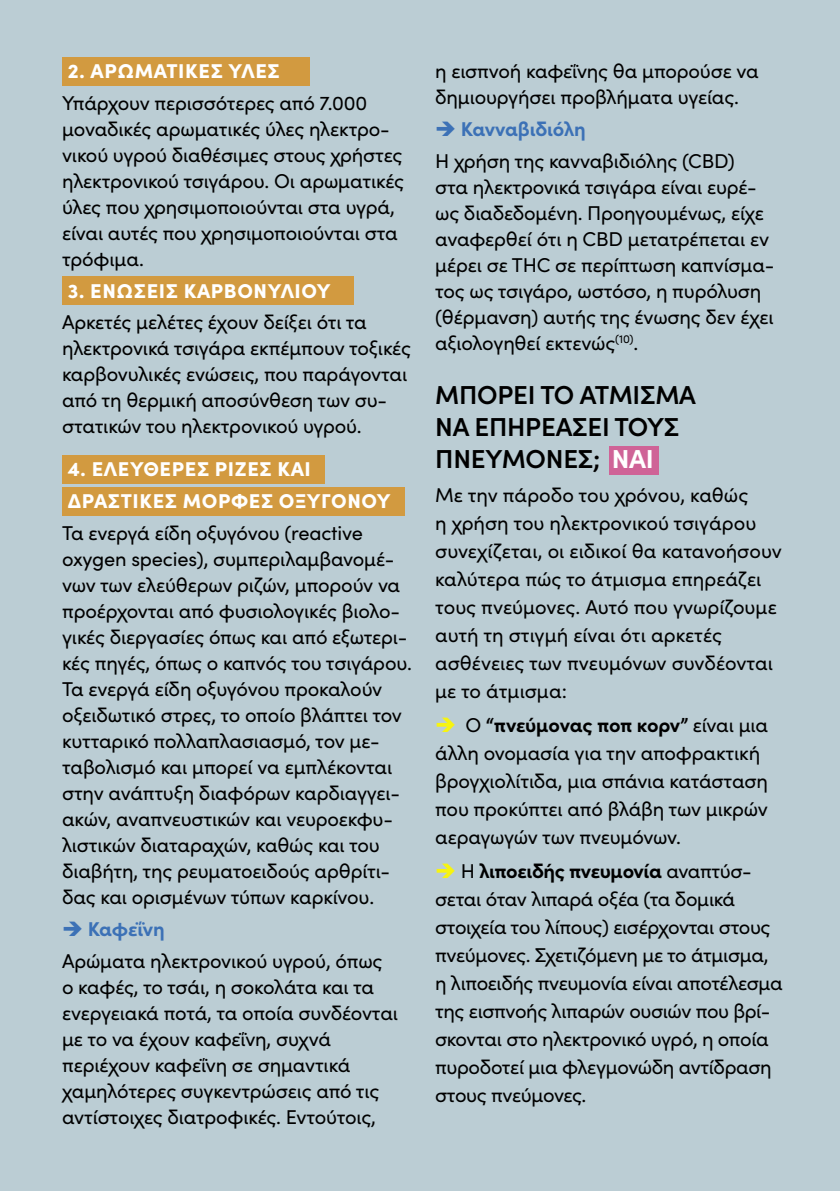
<style>
.page{position:relative;width:840px;height:1191px;background:#fff}
.page>*{position:absolute;margin:0;border:0;box-sizing:border-box;transform-origin:0 0}
.t1{font:600 26px/32px "Sofia Pro";letter-spacing:-.01em;color:#000}
.t2{font:20px/26px "Sofia Pro";letter-spacing:-.01em;color:#000}
.t3{font:900 20px/32px "Sofia Pro";letter-spacing:.03em;color:#fff}
.s1{color:#3c71b6}
.s2{font-weight:700;color:#3c71b6}
.s3{font-weight:700;color:#fff}
.s4{color:#f7f410}
.s5{font-weight:700}
</style>
<div class="page">
<div style="left:0;top:0;width:839px;height:1191px;background:#bbcdd4"></div>
<div style="left:608px;top:446px;width:50px;height:28px;background:#cf6397"></div>
<div style="left:62px;top:57px;width:248px;height:28px;background:#d29a40"></div>
<div style="left:62px;top:277px;width:292px;height:28px;background:#d29a40"></div>
<div style="left:62px;top:455px;width:262px;height:29px;background:#d29a40"></div>
<div style="left:62px;top:487px;width:342px;height:28px;background:#d29a40"></div>
<p class="t3" style="left:68px;top:53px;width:213px">2. ΑΡΩΜΑΤΙΚΈΣ ΎΛΕΣ</p>
<p class="t2" style="left:62px;top:89px;width:343px">Υπάρχουν περισσότερες από 7.000 μοναδικές αρωματικές ύλες ηλεκτρο&shy;νικού υγρού διαθέσιμες στους χρήστες ηλεκτρονικού τσιγάρου. Οι αρωματικές ύλες που χρησιμοποιούνται στα υγρά, είναι αυτές που χρησιμοποιούνται στα τρόφιμα.</p>
<p class="t3" style="left:68px;top:273px;width:264px">3. ΕΝΏΣΕΙΣ ΚΑΡΒΟΝΥΛΊΟΥ</p>
<p class="t2" style="left:62px;top:308px;width:350px">Αρκετές μελέτες έχουν δείξει ότι τα ηλεκτρονικά τσιγάρα εκπέμπουν τοξικές καρβονυλικές ενώσεις, που παράγονται από τη θερμική αποσύνθεση των συ&shy;στατικών του ηλεκτρονικού υγρού.</p>
<p class="t3" style="left:68px;top:451px;width:324px">4. ΕΛΕΎΘΕΡΕΣ ΡΊΖΕΣ ΚΑΙ<br>ΔΡΑΣΤΙΚΈΣ ΜΟΡΦΈΣ ΟΞΥΓΌΝΟΥ</p>
<p class="t2" style="left:62px;top:519px;width:351px">Τα ενεργά είδη οξυγόνου (reactive oxygen species), συμπεριλαμβανομέ&shy;νων των ελεύθερων ριζών, μπορούν να προέρχονται από φυσιολογικές βιολο&shy;γικές διεργασίες όπως και από εξωτερι&shy;κές πηγές, όπως ο καπνός του τσιγάρου.<br>Τα ενεργά είδη οξυγόνου προκαλούν οξειδωτικό στρες, το οποίο βλάπτει τον κυτταρικό πολλαπλασιασμό, τον με&shy;ταβολισμό και μπορεί να εμπλέκονται στην ανάπτυξη διαφόρων καρδιαγγει&shy;ακών, αναπνευστικών και νευροεκφυ&shy;λιστικών διαταραχών, καθώς και του διαβήτη, της ρευματοειδούς αρθρίτι&shy;δας και ορισμένων τύπων καρκίνου.</p>
<p class="t2" style="left:62px;top:912px;width:322px;line-height:31.6px"><span class="s1">➔</span> <span class="s2">Καφεΐνη<br></span>Αρώματα ηλεκτρονικού υγρού, όπως</p>
<p class="t2" style="left:62px;top:972px;width:337px">ο καφές, το τσάι, η σοκολάτα και τα ενεργειακά ποτά, τα οποία συνδέονται με το να έχουν καφεΐνη, συχνά περιέχουν καφεΐνη σε σημαντικά χαμηλότερες συγκεντρώσεις από τις αντίστοιχες διατροφικές. Εντούτοις,</p>
<p class="t2" style="left:435px;top:57px;width:325px">η εισπνοή καφεΐνης θα μπορούσε να δημιουργήσει προβλήματα υγείας.</p>
<p class="t2" style="left:435px;top:112px;width:301px;line-height:31.6px"><span class="s1">➔</span> <span class="s2">Κανναβιδιόλη<br></span>Η χρήση της κανναβιδιόλης (CBD)</p>
<p class="t2" style="left:435px;top:172px;width:340px">στα ηλεκτρονικά τσιγάρα είναι ευρέ&shy;ως διαδεδομένη. Προηγουμένως, είχε αναφερθεί ότι η CBD μετατρέπεται εν μέρει σε THC σε περίπτωση καπνίσμα&shy;τος ως τσιγάρο, ωστόσο, η πυρόλυση (θέρμανση) αυτής της ένωσης δεν έχει αξιολογηθεί εκτενώς<sup>(10)</sup>.</p>
<h1 class="t1" style="left:435px;top:377px;width:262px">ΜΠΟΡΕΊ ΤΟ ΆΤΜΙΣΜΑ<br>ΝΑ ΕΠΗΡΕΆΣΕΙ ΤΟΥΣ<br>ΠΝΕΎΜΟΝΕΣ; <span class="s3">ΝΑΙ</span></h1>
<p class="t2" style="left:435px;top:480px;width:348px;line-height:28px">Με την πάροδο του χρόνου, καθώς<br>η χρήση του ηλεκτρονικού τσιγάρου συνεχίζεται, οι ειδικοί θα κατανοήσουν καλύτερα πώς το άτμισμα επηρεάζει τους πνεύμονες. Αυτό που γνωρίζουμε αυτή τη στιγμή είναι ότι αρκετές ασθένειες των πνευμόνων συνδέονται με το άτμισμα:</p>
<p class="t2" style="left:435px;top:710px;width:334px;line-height:28px"><span class="s4">➔</span> Ο <span class="s5">“πνεύμονας ποπ κορν”</span> είναι μια άλλη ονομασία για την αποφρακτική βρογχιολίτιδα, μια σπάνια κατάσταση που προκύπτει από βλάβη των μικρών αεραγωγών των πνευμόνων.</p>
<p class="t2" style="left:435px;top:855px;width:349px;line-height:28px"><span class="s4">➔</span> Η <span class="s5">λιποειδής πνευμονία</span> αναπτύσ&shy;σεται όταν λιπαρά οξέα (τα δομικά στοιχεία του λίπους) εισέρχονται στους πνεύμονες. Σχετιζόμενη με το άτμισμα, η λιποειδής πνευμονία είναι αποτέλεσμα της εισπνοής λιπαρών ουσιών που βρί&shy;σκονται στο ηλεκτρονικό υγρό, η οποία πυροδοτεί μια φλεγμονώδη αντίδραση στους πνεύμονες.</p>
</div>
